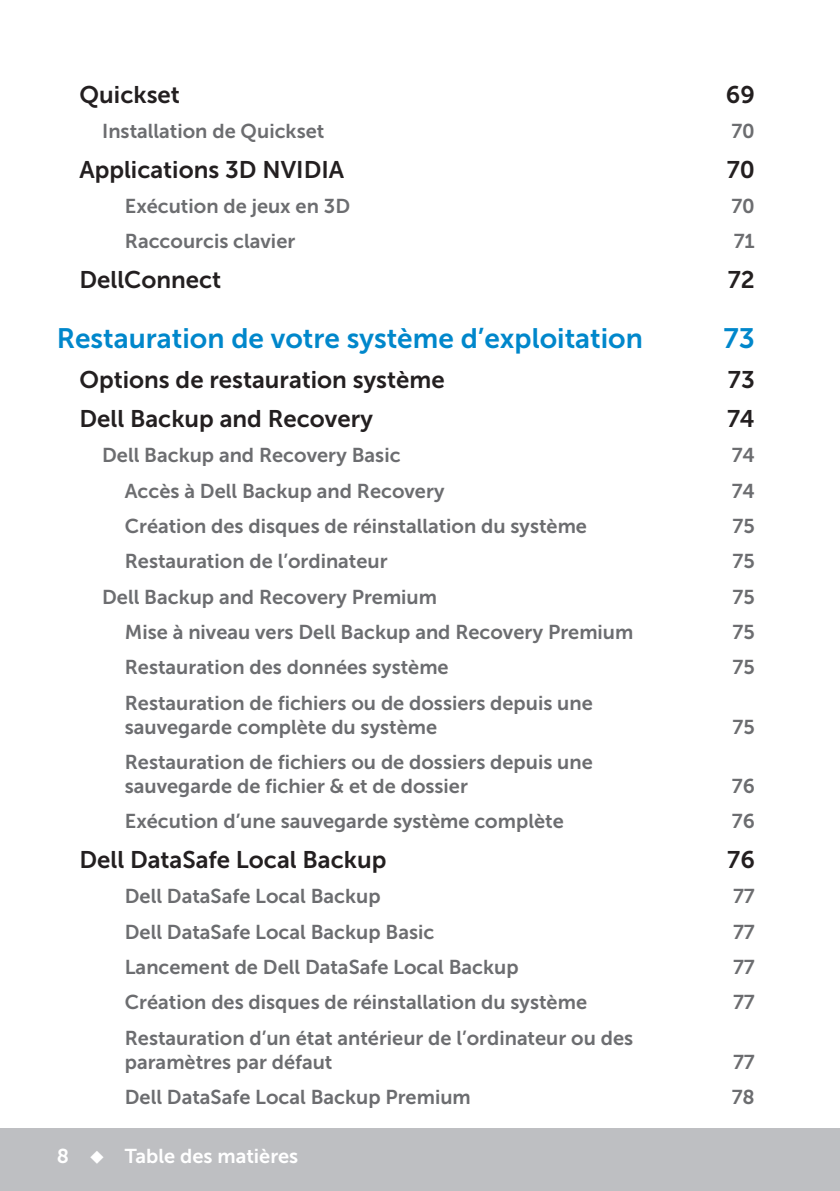
<style>
.page{position:relative;width:840px;height:1191px;background:#fff}
.page>*{position:absolute;margin:0;border:0;box-sizing:border-box;transform-origin:0 0}
.t1{font:28px "Museo Sans For Dell 700";color:#0087cb}
.t2{font:24px "Museo Sans For Dell 700";color:#231f20}
.t3{font:20px/24px "Museo Sans For Dell 700";color:#6c6d70}
.t4{font:20px "Museo Sans For Dell 700";color:#fff}
</style>
<div class="page">
<div style="left:0;top:1128px;width:839px;height:63px;background:#bebfc2"></div>
<p class="t2" style="left:79px;top:81px;width:102px">Quickset</p>
<p class="t2" style="left:725px;top:81px;width:30px">69</p>
<p class="t3" style="left:102px;top:119px;width:223px">Installation de Quickset</p>
<p class="t3" style="left:731px;top:119px;width:25px">70</p>
<p class="t2" style="left:79px;top:156px;width:266px">Applications 3D NVIDIA</p>
<p class="t2" style="left:726px;top:156px;width:30px">70</p>
<p class="t3" style="left:125px;top:194px;width:227px">Exécution de jeux en 3D</p>
<p class="t3" style="left:731px;top:194px;width:25px">70</p>
<p class="t3" style="left:125px;top:229px;width:172px">Raccourcis clavier</p>
<p class="t3" style="left:733px;top:229px;width:23px">71</p>
<p class="t2" style="left:79px;top:266px;width:143px">DellConnect</p>
<p class="t2" style="left:727px;top:266px;width:28px">72</p>
<h1 class="t1" style="left:57px;top:323px;width:587px">Restauration de votre système d’exploitation</h1>
<h1 class="t1" style="left:723px;top:323px;width:33px">73</h1>
<p class="t2" style="left:79px;top:366px;width:366px">Options de restauration système</p>
<p class="t2" style="left:727px;top:366px;width:28px">73</p>
<p class="t2" style="left:79px;top:405px;width:295px">Dell Backup and Recovery</p>
<p class="t2" style="left:727px;top:405px;width:29px">74</p>
<p class="t3" style="left:102px;top:443px;width:300px">Dell Backup and Recovery Basic</p>
<p class="t3" style="left:731px;top:443px;width:24px">74</p>
<p class="t3" style="left:125px;top:479px;width:321px">Accès à Dell Backup and Recovery</p>
<p class="t3" style="left:731px;top:479px;width:24px">74</p>
<p class="t3" style="left:125px;top:514px;width:463px">Création des disques de réinstallation du système</p>
<p class="t3" style="left:732px;top:514px;width:24px">75</p>
<p class="t3" style="left:125px;top:549px;width:264px">Restauration de l’ordinateur</p>
<p class="t3" style="left:732px;top:549px;width:24px">75</p>
<p class="t3" style="left:102px;top:585px;width:336px">Dell Backup and Recovery Premium</p>
<p class="t3" style="left:732px;top:585px;width:24px">75</p>
<p class="t3" style="left:125px;top:620px;width:510px">Mise à niveau vers Dell Backup and Recovery Premium</p>
<p class="t3" style="left:732px;top:620px;width:24px">75</p>
<p class="t3" style="left:125px;top:655px;width:325px">Restauration des données système</p>
<p class="t3" style="left:732px;top:655px;width:24px">75</p>
<p class="t3" style="left:125px;top:691px;width:469px">Restauration de fichiers ou de dossiers depuis une sauvegarde complète du système</p>
<p class="t3" style="left:732px;top:715px;width:24px">75</p>
<p class="t3" style="left:125px;top:750px;width:469px">Restauration de fichiers ou de dossiers depuis une sauvegarde de fichier &amp; et de dossier</p>
<p class="t3" style="left:731px;top:774px;width:24px">76</p>
<p class="t3" style="left:125px;top:809px;width:440px">Exécution d’une sauvegarde système complète</p>
<p class="t3" style="left:731px;top:809px;width:24px">76</p>
<p class="t2" style="left:79px;top:846px;width:308px">Dell DataSafe Local Backup</p>
<p class="t2" style="left:726px;top:846px;width:29px">76</p>
<p class="t3" style="left:125px;top:884px;width:257px">Dell DataSafe Local Backup</p>
<p class="t3" style="left:732px;top:884px;width:23px">77</p>
<p class="t3" style="left:125px;top:919px;width:311px">Dell DataSafe Local Backup Basic</p>
<p class="t3" style="left:732px;top:919px;width:23px">77</p>
<p class="t3" style="left:125px;top:955px;width:395px">Lancement de Dell DataSafe Local Backup</p>
<p class="t3" style="left:732px;top:955px;width:23px">77</p>
<p class="t3" style="left:125px;top:990px;width:463px">Création des disques de réinstallation du système</p>
<p class="t3" style="left:732px;top:990px;width:23px">77</p>
<p class="t3" style="left:125px;top:1025px;width:509px">Restauration d’un état antérieur de l’ordinateur ou des paramètres par défaut</p>
<p class="t3" style="left:732px;top:1049px;width:23px">77</p>
<p class="t3" style="left:125px;top:1085px;width:347px">Dell DataSafe Local Backup Premium</p>
<p class="t3" style="left:731px;top:1085px;width:25px">78</p>
<p class="t4" style="left:57px;top:1144px;width:243px">8 ◆ Table des matières</p>
</div>
